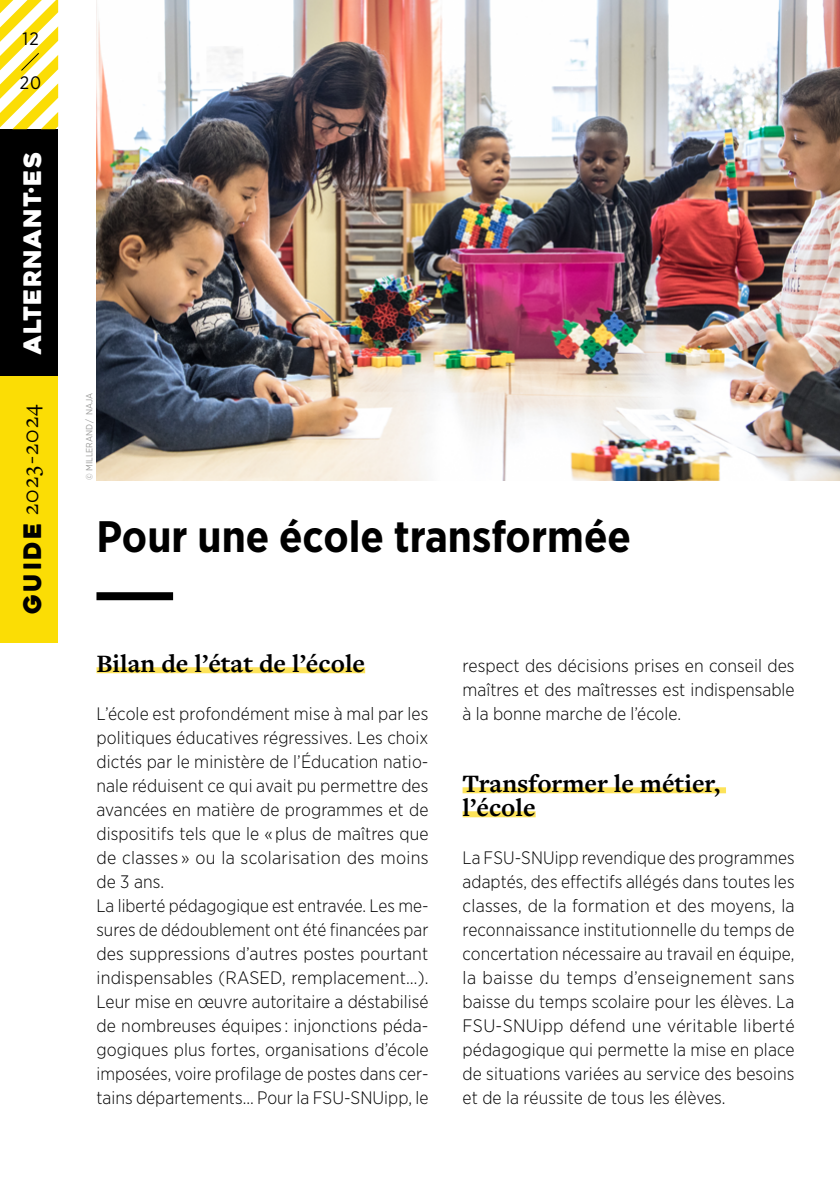
<style>
.page{position:relative;width:840px;height:1191px;background:#fff}
.page>*{position:absolute;margin:0;border:0;box-sizing:border-box;transform-origin:0 0}
._00_Titre{font:700 44px "Gotham Narrow";color:#000}
._01_Niveau_1_POYNTER{font:700 26px/24px "Freight Text Pro";color:#000}
.t1{font:24px "Freight Text Pro";letter-spacing:.05em;color:#000}
.t2{font:24px "Heavitas";letter-spacing:.05em;color:#fff}
._04_texte-justifié{font:300 18px/24px "Gotham Narrow";color:#000;text-align:justify}
.t3{font:18px "Gotham Narrow";color:#000}
._05{font:9px "Gotham Narrow";color:#9d9d9c}
.s1{font-family:"Heavitas"}
</style>
<div class="page">
<div style="left:0;top:129px;width:58px;height:247px;background:#000"></div>
<svg style="left:0;top:0;width:58px;height:129px"></svg>
<div style="left:0;top:376px;width:58px;height:266px;background:#fbdd05"></div>
<div style="left:96px;top:592px;width:77px;height:8px;background:#000"></div>
<div style="left:96px;top:667px;width:269px;height:6px;background:#fde35a"></div>
<div style="left:462px;top:787px;width:263px;height:6px;background:#fde35a"></div>
<div style="left:462px;top:811px;width:73px;height:6px;background:#fde35a"></div>
<img style="left:96px;top:0;width:743px;height:480px">
<p class="t3" style="left:23px;top:27px;width:18px">12</p>
<p class="t3" style="left:20px;top:71px;width:23px">20</p>
<h3 class="t2" style="left:18px;top:353px;width:203px;rotate:-90deg">alternant·Es</h3>
<h3 class="t1" style="left:15px;top:614px;width:211px;rotate:-90deg"><span class="s1">GUIDE</span> 2023-2024</h3>
<p class="_05" style="left:83px;top:480px;width:88px;rotate:-90deg">© MILLERAND / NAJA</p>
<p class="_00_Titre" style="left:96px;top:508px;width:535px">Pour une école transformée</p>
<p class="_01_Niveau_1_POYNTER" style="left:96px;top:651px;width:270px">Bilan de l’état de l’école</p>
<p class="_04_texte-justifié" style="left:96px;top:701px;width:333px">L’école est profondément mise à mal par les politiques éducatives régressives. Les choix dictés par le ministère de l’Éducation natio&shy;nale réduisent ce qui avait pu permettre des avancées en matière de programmes et de dispositifs tels que le « plus de maîtres que de classes » ou la scolarisation des moins de 3 ans.</p>
<p class="_04_texte-justifié" style="left:96px;top:893px;width:333px">La liberté pédagogique est entravée. Les me&shy;sures de dédoublement ont été financées par des suppressions d’autres postes pourtant indispensables (RASED, remplacement…).<br>Leur mise en œuvre autoritaire a déstabilisé de nombreuses équipes : injonctions péda&shy;gogiques plus fortes, organisations d’école imposées, voire profilage de postes dans cer&shy;tains départements… Pour la FSU-SNUipp, le</p>
<p class="_04_texte-justifié" style="left:462px;top:653px;width:333px">respect des décisions prises en conseil des maîtres et des maîtresses est indispensable à la bonne marche de l’école.</p>
<p class="_01_Niveau_1_POYNTER" style="left:462px;top:771px;width:259px">Transformer le métier, l’école</p>
<p class="_04_texte-justifié" style="left:462px;top:845px;width:333px">La FSU-SNUipp revendique des programmes adaptés, des effectifs allégés dans toutes les classes, de la formation et des moyens, la reconnaissance institutionnelle du temps de concertation nécessaire au travail en équipe, la baisse du temps d’enseignement sans baisse du temps scolaire pour les élèves. La FSU-SNUipp défend une véritable liberté pédagogique qui permette la mise en place de situations variées au service des besoins et de la réussite de tous les élèves.</p>
</div>
